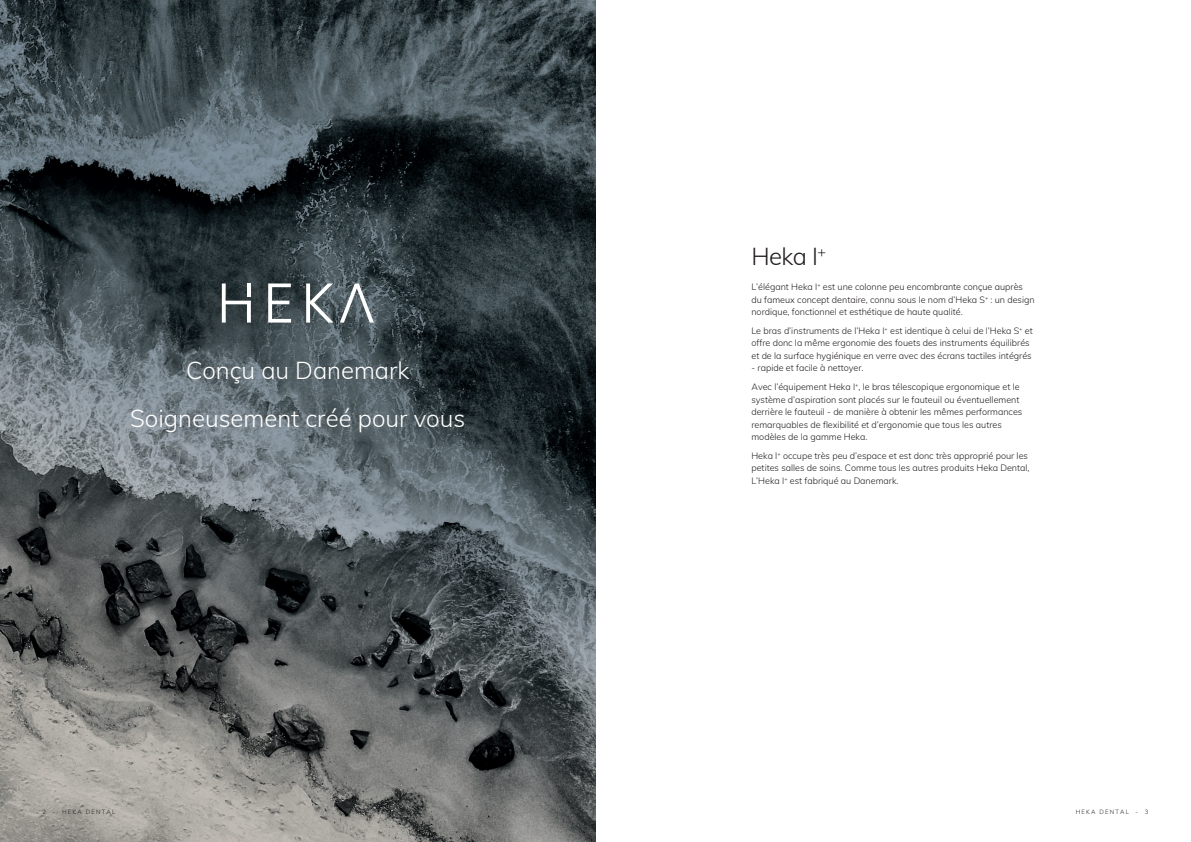
<style>
.page{position:relative;width:1191px;height:842px;background:#fff}
.page>*{position:absolute;margin:0;border:0;box-sizing:border-box;transform-origin:0 0}
.t1{font:300 24px/48px "Mulish";color:#fff;text-align:center}
.t2{font:300 24px "Mulish";color:#231f20}
.t3{font:300 9px/12.5px "Mulish";color:#231f20}
.t4{font:300 6px "Mulish";letter-spacing:.2em;color:#231f20}
</style>
<div class="page">
<img style="left:0;top:0;width:595px;height:842px">
<svg style="left:268px;top:283px;width:23px;height:40px"></svg>
<svg style="left:306px;top:283px;width:27px;height:40px"></svg>
<svg style="left:222px;top:283px;width:29px;height:40px"></svg>
<svg style="left:340px;top:283px;width:34px;height:40px"></svg>
<h1 class="t1" style="left:130px;top:345px;width:336px">Conçu au Danemark<br>Soigneusement créé pour vous</h1>
<h1 class="t2" style="left:751px;top:239px;width:76px">Heka I<sup>+</sup></h1>
<p class="t3" style="left:751px;top:280px;width:285px">L’élégant Heka I<sup>+</sup> est une colonne peu encombrante conçue auprès du fameux concept dentaire, connu sous le nom d’Heka S<sup>+</sup> : un design nordique, fonctionnel et esthétique de haute qualité.</p>
<p class="t3" style="left:751px;top:324px;width:283px">Le bras d’instruments de l’Heka I<sup>+</sup> est identique à celui de l’Heka S<sup>+</sup> et offre donc la même ergonomie des fouets des instruments équilibrés et de la surface hygiénique en verre avec des écrans tactiles intégrés</p>
<p class="t3" style="left:751px;top:358px;width:270px;line-height:18.7px">- rapide et facile à nettoyer.<br>Avec l’équipement Heka I<sup>+</sup>, le bras télescopique ergonomique et le</p>
<p class="t3" style="left:751px;top:393px;width:272px">système d’aspiration sont placés sur le fauteuil ou éventuellement derrière le fauteuil - de manière à obtenir les mêmes performances remarquables de flexibilité et d’ergonomie que tous les autres modèles de la gamme Heka.</p>
<p class="t3" style="left:751px;top:449px;width:280px">Heka I<sup>+</sup> occupe très peu d’espace et est donc très approprié pour les petites salles de soins. Comme tous les autres produits Heka Dental,<br>L’Heka I<sup>+</sup> est fabriqué au Danemark.</p>
<p class="t4" style="left:43px;top:807px;width:74px">2 - HEKA DENTAL</p>
<p class="t4" style="left:1075px;top:807px;width:74px">HEKA DENTAL - 3</p>
</div>
